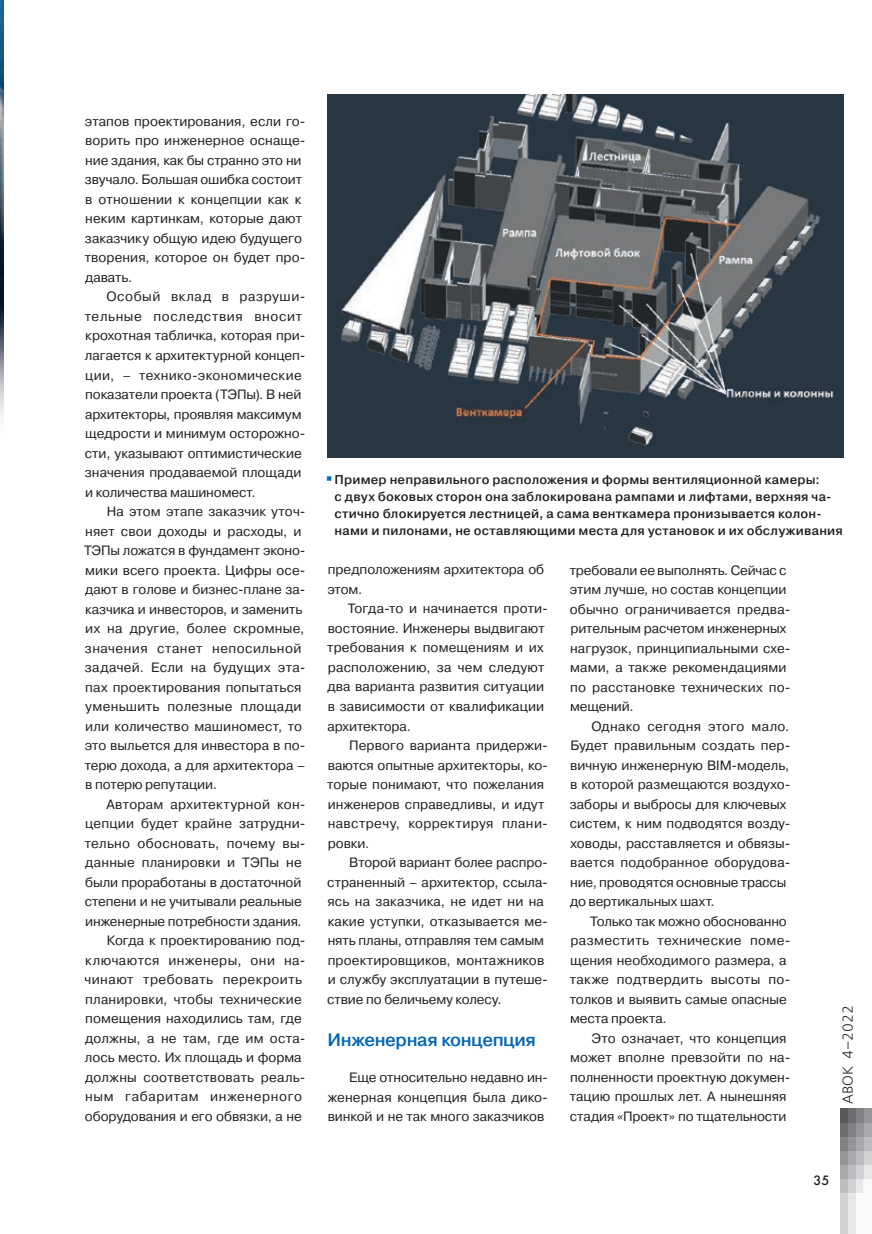
<style>
.page{position:relative;width:872px;height:1234px;background:#fff}
.page>*{position:absolute;margin:0;border:0;box-sizing:border-box;transform-origin:0 0}
.t1{font:500 18px "Pragmatica";letter-spacing:-.02em;color:#0166b3}
.t2{font:14.4px "Free Set Light C";color:#231f20}
.t3{font:13.5px/19.5px "Pragmatica";letter-spacing:.005em;color:#231f20}
.t4{font:13.5px "Pragmatica";letter-spacing:.035em;color:#231f20}
.t5{font:13.5px "Pragmatica";letter-spacing:.03em;color:#231f20}
.t6{font:13.5px "Pragmatica";letter-spacing:.045em;color:#231f20}
.t7{font:13.5px "Futura Futuris C";color:#231f20}
.t8{font:500 12.75px/17.2px "Pragmatica";letter-spacing:.015em;color:#231f20}
</style>
<div class="page">
<div style="left:863px;top:1108px;width:9px;height:14px;background:#939598"></div>
<div style="left:863px;top:1122px;width:9px;height:14px;background:#a8a9ad"></div>
<div style="left:863px;top:1136px;width:9px;height:14px;background:#bcbdc0"></div>
<div style="left:863px;top:1150px;width:9px;height:15px;background:#d1d2d4"></div>
<div style="left:863px;top:1165px;width:9px;height:14px;background:#e6e7e9"></div>
<div style="left:855px;top:1108px;width:8px;height:14px;background:#808285"></div>
<div style="left:855px;top:1122px;width:8px;height:14px;background:#939598"></div>
<div style="left:855px;top:1136px;width:8px;height:14px;background:#a8a9ad"></div>
<div style="left:855px;top:1150px;width:8px;height:15px;background:#bcbdc0"></div>
<div style="left:855px;top:1165px;width:8px;height:14px;background:#d1d2d4"></div>
<div style="left:855px;top:1179px;width:8px;height:14px;background:#e6e7e9"></div>
<div style="left:848px;top:1108px;width:7px;height:14px;background:#6c6d70"></div>
<div style="left:848px;top:1122px;width:7px;height:14px;background:#808285"></div>
<div style="left:848px;top:1136px;width:7px;height:14px;background:#939598"></div>
<div style="left:848px;top:1150px;width:7px;height:15px;background:#a8a9ad"></div>
<div style="left:848px;top:1165px;width:7px;height:14px;background:#bcbdc0"></div>
<div style="left:848px;top:1179px;width:7px;height:14px;background:#d1d2d4"></div>
<div style="left:840px;top:1108px;width:8px;height:14px;background:#57585a"></div>
<div style="left:840px;top:1122px;width:8px;height:14px;background:#6c6d70"></div>
<div style="left:840px;top:1136px;width:8px;height:14px;background:#808285"></div>
<div style="left:840px;top:1150px;width:8px;height:15px;background:#939598"></div>
<div style="left:840px;top:1165px;width:8px;height:14px;background:#a8a9ad"></div>
<div style="left:840px;top:1179px;width:8px;height:14px;background:#bcbdc0"></div>
<div style="left:863px;top:1179px;width:9px;height:54px;background:#fafafa"></div>
<div style="left:855px;top:1193px;width:8px;height:40px;background:#fafafa"></div>
<div style="left:848px;top:1193px;width:7px;height:40px;background:#e6e7e9"></div>
<div style="left:840px;top:1193px;width:8px;height:40px;background:#d1d2d4"></div>
<img style="left:0;top:0;width:3px;height:417px">
<img style="left:327px;top:94px;width:516px;height:363px">
<p class="t3" style="left:85px;top:112px;width:222px">этапов проектирования, если го&shy;ворить про инженерное оснаще&shy;ние здания, как бы странно это ни звучало. Большая ошибка состоит в отношении к концепции как к неким картинкам, которые дают заказчику общую идею будущего творения, которое он будет про&shy;давать.</p>
<p class="t3" style="left:85px;top:287px;width:222px;text-indent:22px">Особый вклад в разруши&shy;тельные последствия вносит крохотная табличка, которая при&shy;лагается к архитектурной концеп&shy;ции, – технико-экономические показатели проекта (ТЭПы). В ней архитекторы, проявляя максимум щедрости и минимум осторожно&shy;сти, указывают оптимистические значения продаваемой площади и количества машиномест.</p>
<p class="t3" style="left:84px;top:502px;width:223px;text-indent:23px">На этом этапе заказчик уточ&shy;няет свои доходы и расходы, и<br>ТЭПы ложатся в фундамент эконо&shy;мики всего проекта. Цифры осе&shy;дают в голове и бизнес-плане за&shy;казчика и инвесторов, и заменить их на другие, более скромные, значения станет непосильной задачей. Если на будущих эта&shy;пах проектирования попытаться уменьшить полезные площади или количество машиномест, то это выльется для инвестора в по&shy;терю дохода, а для архитектора – в потерю репутации.</p>
<p class="t3" style="left:106px;top:794px;width:200px">Авторам архитектурной кон-</p>
<p class="t3" style="left:85px;top:813px;width:222px">цепции будет крайне затрудни-</p>
<p class="t3" style="left:85px;top:833px;width:222px">тельно обосновать, почему вы-</p>
<p class="t3" style="left:85px;top:852px;width:218px">данные планировки и ТЭПы не</p>
<p class="t3" style="left:85px;top:872px;width:218px">были проработаны в достаточной</p>
<p class="t3" style="left:85px;top:891px;width:218px">степени и не учитывали реальные</p>
<p class="t3" style="left:85px;top:911px;width:218px">инженерные потребности здания.</p>
<p class="t3" style="left:107px;top:930px;width:200px">Когда к проектированию под-</p>
<p class="t5" style="left:85px;top:951px;width:222px">ключаются инженеры, они на-</p>
<p class="t4" style="left:85px;top:971px;width:219px">чинают требовать перекроить</p>
<p class="t3" style="left:85px;top:989px;width:218px">планировки, чтобы технические</p>
<p class="t3" style="left:85px;top:1008px;width:218px">помещения находились там, где</p>
<p class="t3" style="left:85px;top:1028px;width:222px">должны, а не там, где им оста-</p>
<p class="t3" style="left:85px;top:1047px;width:218px">лось место. Их площадь и форма</p>
<p class="t3" style="left:85px;top:1067px;width:222px">должны соответствовать реаль-</p>
<p class="t6" style="left:85px;top:1088px;width:218px">ным габаритам инженерного</p>
<p class="t3" style="left:85px;top:1106px;width:218px">оборудования и его обвязки, а не</p>
<p class="t8" style="left:335px;top:470px;width:509px">Пример неправильного расположения и формы вентиляционной камеры:<br>с двух боковых сторон она заблокирована рампами и лифтами, верхняя ча&shy;стично блокируется лестницей, а сама венткамера пронизывается колон&shy;нами и пилонами, не оставляющими места для установок и их обслуживания</p>
<p class="t3" style="left:327px;top:560px;width:218px">предположениям архитектора об этом.</p>
<p class="t3" style="left:327px;top:599px;width:222px;text-indent:21px">Тогда-то и начинается проти&shy;востояние. Инженеры выдвигают требования к помещениям и их расположению, за чем следуют два варианта развития ситуации в зависимости от квалификации архитектора.</p>
<p class="t3" style="left:327px;top:735px;width:222px;text-indent:22px">Первого варианта придержи&shy;ваются опытные архитекторы, ко&shy;торые понимают, что пожелания инженеров справедливы, и идут навстречу, корректируя плани&shy;ровки.</p>
<p class="t3" style="left:327px;top:852px;width:222px;text-indent:22px">Второй вариант более распро&shy;страненный – архитектор, ссыла&shy;ясь на заказчика, не идет ни на какие уступки, отказывается ме&shy;нять планы, отправляя тем самым проектировщиков, монтажников и службу эксплуатации в путеше&shy;ствие по беличьему колесу.</p>
<h1 class="t1" style="left:327px;top:1028px;width:210px">Инженерная концепция</h1>
<p class="t3" style="left:328px;top:1067px;width:222px;text-align:justify;text-indent:21px">Еще относительно недавно ин&shy;женерная концепция была дико&shy;винкой и не так много заказчиков</p>
<p class="t3" style="left:569px;top:560px;width:222px">требовали ее выполнять. Сейчас с этим лучше, но состав концепции обычно ограничивается предва&shy;рительным расчетом инженерных нагрузок, принципиальными схе&shy;мами, а также рекомендациями по расстановке технических по&shy;мещений.</p>
<p class="t3" style="left:570px;top:716px;width:222px;text-indent:22px">Однако сегодня этого мало.<br>Будет правильным создать пер&shy;вичную инженерную BIM-модель, в которой размещаются воздухо&shy;заборы и выбросы для ключевых систем, к ним подводятся возду&shy;ховоды, расставляется и обвязы&shy;вается подобранное оборудова&shy;ние, проводятся основные трассы до вертикальных шахт.</p>
<p class="t3" style="left:569px;top:911px;width:222px;text-indent:21px">Только так можно обоснованно разместить технические поме&shy;щения необходимого размера, а также подтвердить высоты по&shy;толков и выявить самые опасные места проекта.</p>
<p class="t3" style="left:569px;top:1028px;width:222px;text-indent:22px">Это означает, что концепция может вполне превзойти по на&shy;полненности проектную докумен&shy;тацию прошлых лет. А нынешняя стадия «Проект» по тщательности</p>
<p class="t2" style="left:840px;top:1103px;width:100px;rotate:-90deg">АВОК 4–2022</p>
<p class="t7" style="left:813px;top:1171px;width:17px">35</p>
</div>
